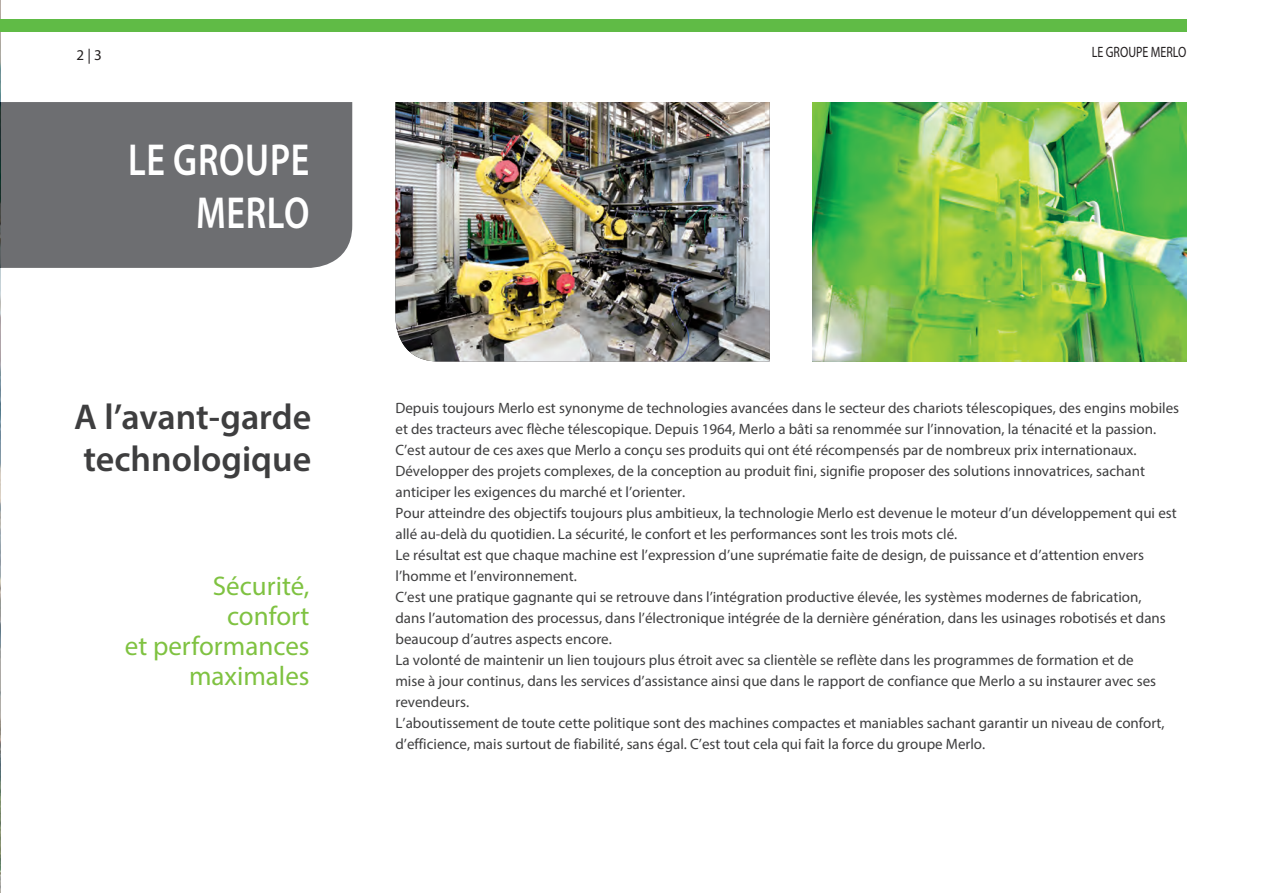
<style>
.page{position:relative;width:1263px;height:893px;background:#fff}
.page>*{position:absolute;margin:0;border:0;box-sizing:border-box;transform-origin:0 0}
.t1{font:600 45px/52.5px "Myriad Pro";letter-spacing:.02em;color:#fff;text-align:right;scale:.8 1}
.t2{font:600 36px/42px "Myriad Pro";color:#3e3e3f}
.t3{font:27px/30px "Myriad Pro";color:#7fc241;text-align:right}
.t4{font:15px/21px "Myriad Pro";color:#3e3e3f}
.t5{font:15px "Myriad Pro";color:#231f20;scale:.8 1}
.t6{font:15px "Myriad Pro";color:#231f20}
</style>
<div class="page">
<img style="left:0;top:0;width:1px;height:893px">
<div style="left:1px;top:102px;width:351px;height:166px;background:#6d6e71"></div>
<img style="left:0;top:102px;width:1px;height:166px">
<div style="left:0;top:19px;width:1186px;height:13px;background:#60bb46"></div>
<img style="left:395px;top:102px;width:375px;height:259px">
<img style="left:812px;top:102px;width:374px;height:259px">
<p class="t6" style="left:77px;top:46px;width:27px">2 | 3</p>
<h1 class="t1" style="left:128px;top:133px;width:228px">LE GROUPE<br>MERLO</h1>
<h2 class="t2" style="left:74px;top:395px;width:239px">A l’avant-garde technologique</h2>
<h3 class="t3" style="left:125px;top:571px;width:186px">Sécurité, confort<br>et performances maximales</h3>
<p class="t5" style="left:1092px;top:43px;width:120px">LE GROUPE MERLO</p>
<p class="t4" style="left:395px;top:397px;width:785px">Depuis toujours Merlo est synonyme de technologies avancées dans le secteur des chariots télescopiques, des engins mobiles et des tracteurs avec flèche télescopique. Depuis 1964, Merlo a bâti sa renommée sur l’innovation, la ténacité et la passion.<br>C’est autour de ces axes que Merlo a conçu ses produits qui ont été récompensés par de nombreux prix internationaux.<br>Développer des projets complexes, de la conception au produit fini, signifie proposer des solutions innovatrices, sachant anticiper les exigences du marché et l’orienter.<br>Pour atteindre des objectifs toujours plus ambitieux, la technologie Merlo est devenue le moteur d’un développement qui est allé au-delà du quotidien. La sécurité, le confort et les performances sont les trois mots clé.<br>Le résultat est que chaque machine est l’expression d’une suprématie faite de design, de puissance et d’attention envers l’homme et l’environnement.<br>C’est une pratique gagnante qui se retrouve dans l’intégration productive élevée, les systèmes modernes de fabrication,<br>dans l’automation des processus, dans l’électronique intégrée de la dernière génération, dans les usinages robotisés et dans beaucoup d’autres aspects encore.<br>La volonté de maintenir un lien toujours plus étroit avec sa clientèle se reflète dans les programmes de formation et de<br>mise à jour continus, dans les services d’assistance ainsi que dans le rapport de confiance que Merlo a su instaurer avec ses revendeurs.<br>L’aboutissement de toute cette politique sont des machines compactes et maniables sachant garantir un niveau de confort, d’efficience, mais surtout de fiabilité, sans égal. C’est tout cela qui fait la force du groupe Merlo.</p>
</div>
